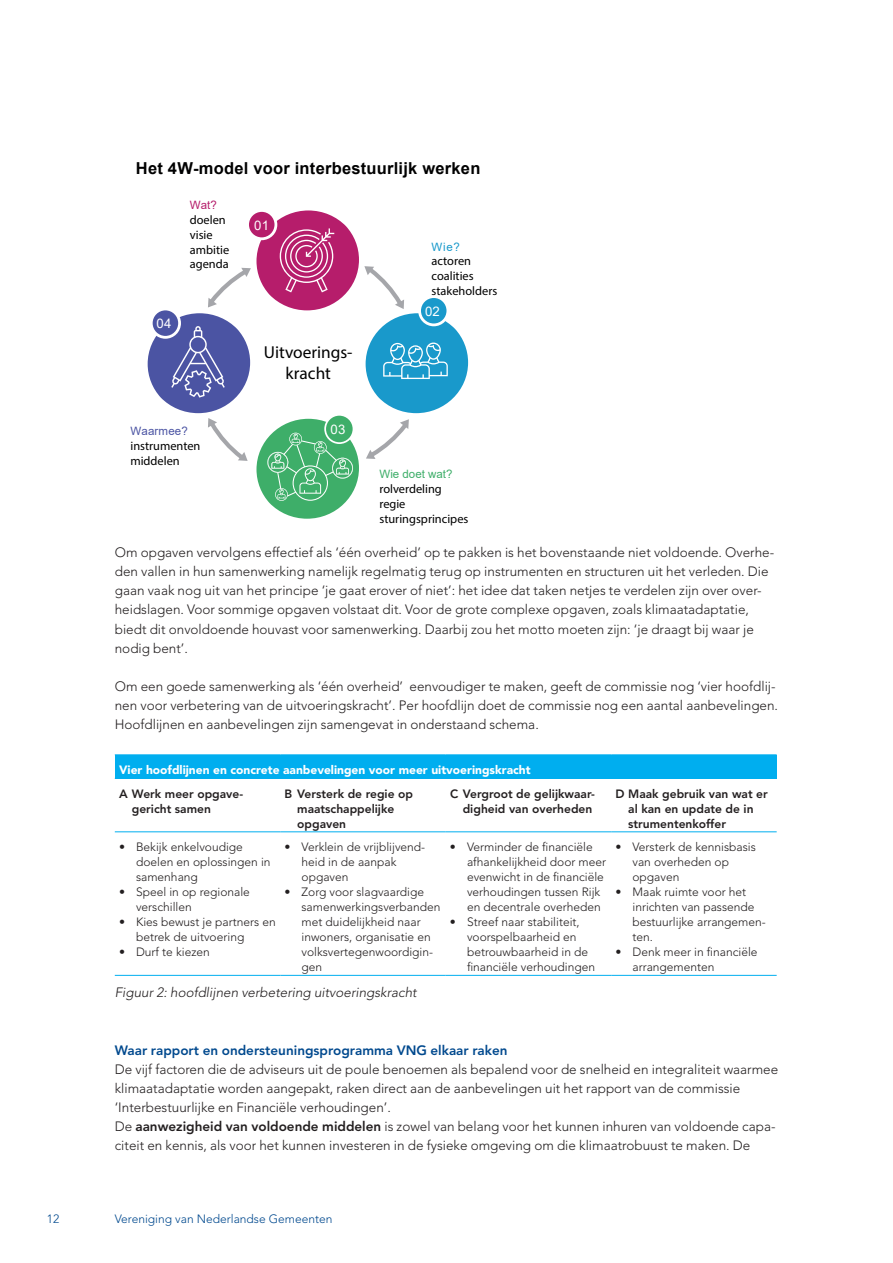
<style>
.page{position:relative;width:893px;height:1263px;background:#fff}
.page>*{position:absolute;margin:0;border:0;box-sizing:border-box;transform-origin:0 0}
.t1{font:17.4px/20.9px "Myriad Pro";color:#000001;text-align:center}
.t2{font:700 16.5px "Arial";letter-spacing:.015em;color:#000001}
.t3{font:300 13.5px/19.2px "Avenir LT Std";color:#231f20}
.t4{font:800 13.5px "Avenir LT Std";color:#01498e}
.t5{font:italic 300 13.5px "Avenir LT Std";color:#231f20}
.t6{font:13.2px "Arial";letter-spacing:.03em;color:#fff}
.t7{font:12.3px/14.9px "Myriad Pro";color:#000001}
.t8{font:300 12px/15px "Avenir LT Std";color:#231f20}
.t9{font:800 12px/15px "Avenir LT Std";color:#231f20}
.t10{font:900 12px "Avenir LT Std";color:#fff}
.t11{font:300 12px "Avenir LT Std";color:#01498e}
.t12{font:11.55px "Arial";color:#3eae69}
.t13{font:11.55px "Arial";letter-spacing:.015em;color:#4b54a3}
.t14{font:11.55px "Arial";color:#1999cb}
.t15{font:11.55px "Arial";color:#b61d6b}
.s1{font-weight:800}
</style>
<div class="page">
<svg style="left:148px;top:210px;width:320px;height:309px"></svg>
<div style="left:325px;top:415px;width:28px;height:28px;background:#3eae69;border-radius:50%"></div>
<div style="left:324px;top:414px;width:30px;height:30px;border:2px solid #fff;border-radius:50%"></div>
<div style="left:115px;top:755px;width:662px;height:23px;background:#00aeef"></div>
<hr style="left:115px;top:754px;width:165px;height:1px;background:#00aeef">
<hr style="left:280px;top:754px;width:166px;height:1px;background:#00aeef">
<hr style="left:446px;top:754px;width:165px;height:1px;background:#00aeef">
<hr style="left:611px;top:754px;width:166px;height:1px;background:#00aeef">
<hr style="left:115px;top:778px;width:165px;height:1px;background:#00aeef">
<hr style="left:280px;top:778px;width:166px;height:1px;background:#00aeef">
<hr style="left:446px;top:778px;width:165px;height:1px;background:#00aeef">
<hr style="left:611px;top:778px;width:166px;height:1px;background:#00aeef">
<hr style="left:115px;top:831px;width:165px;height:1px;background:#00aeef">
<hr style="left:280px;top:831px;width:166px;height:1px;background:#00aeef">
<hr style="left:446px;top:831px;width:165px;height:1px;background:#00aeef">
<hr style="left:611px;top:831px;width:166px;height:1px;background:#00aeef">
<hr style="left:115px;top:975px;width:165px;height:1px;background:#00aeef">
<hr style="left:280px;top:975px;width:166px;height:1px;background:#00aeef">
<hr style="left:446px;top:975px;width:165px;height:1px;background:#00aeef">
<hr style="left:611px;top:975px;width:166px;height:1px;background:#00aeef">
<p class="t2" style="left:136px;top:157px;width:346px">Het 4W-model voor interbestuurlijk werken</p>
<p class="t15" style="left:190px;top:197px;width:28px">Wat?</p>
<p class="t7" style="left:190px;top:212px;width:41px">doelen visie ambitie agenda</p>
<p class="t6" style="left:156px;top:315px;width:17px">04</p>
<p class="t13" style="left:130px;top:423px;width:59px">Waarmee?</p>
<p class="t7" style="left:130px;top:438px;width:72px">instrumenten middelen</p>
<p class="t6" style="left:254px;top:216px;width:17px">01</p>
<p class="t1" style="left:264px;top:341px;width:90px">Uitvoerings&shy;kracht</p>
<p class="t6" style="left:331px;top:420px;width:16px">03</p>
<p class="t14" style="left:432px;top:238px;width:30px">Wie?</p>
<p class="t7" style="left:432px;top:254px;width:67px">actoren coalities stakeholders</p>
<p class="t6" style="left:425px;top:302px;width:16px">02</p>
<p class="t12" style="left:379px;top:466px;width:75px">Wie doet wat?</p>
<p class="t7" style="left:379px;top:481px;width:90px">rolverdeling regie sturingsprincipes</p>
<p class="t3" style="left:115px;top:543px;width:661px">Om opgaven vervolgens effectief als ‘één overheid’ op te pakken is het bovenstaande niet voldoende. Overhe&shy;den vallen in hun samenwerking namelijk regelmatig terug op instrumenten en structuren uit het verleden. Die gaan vaak nog uit van het principe ‘je gaat erover of niet’: het idee dat taken netjes te verdelen zijn over over&shy;heidslagen. Voor sommige opgaven volstaat dit. Voor de grote complexe opgaven, zoals klimaatadaptatie, biedt dit onvoldoende houvast voor samenwerking. Daarbij zou het motto moeten zijn: ‘je draagt bij waar je nodig bent’.</p>
<p class="t3" style="left:115px;top:677px;width:665px">Om een goede samenwerking als ‘één overheid’ eenvoudiger te maken, geeft de commissie nog ‘vier hoofdlij&shy;nen voor verbetering van de uitvoeringskracht’. Per hoofdlijn doet de commissie nog een aantal aanbevelingen.<br>Hoofdlijnen en aanbevelingen zijn samengevat in onderstaand schema.</p>
<p class="t10" style="left:119px;top:763px;width:413px">Vier hoofdlijnen en concrete aanbevelingen voor meer uitvoeringskracht</p>
<p class="t9" style="left:132px;top:786px;width:113px;text-indent:-13px">A Werk meer opgave&shy;gericht samen</p>
<p class="t9" style="left:297px;top:786px;width:117px;text-indent:-13px">B Versterk de regie op maatschappelijke opgaven</p>
<p class="t9" style="left:450px;top:786px;width:146px;text-align:right">C Vergroot de gelijkwaar&shy;digheid van overheden</p>
<p class="t9" style="left:628px;top:786px;width:141px;text-indent:-13px">D Maak gebruik van wat er al kan en update de in strumentenkoffer</p>
<p class="t8" style="left:136px;top:839px;width:136px;text-indent:-17px">• Bekijk enkelvoudige doelen en oplossingen in samenhang</p>
<p class="t8" style="left:136px;top:884px;width:115px;text-indent:-17px">• Speel in op regionale verschillen</p>
<p class="t8" style="left:136px;top:914px;width:141px;text-indent:-17px">• Kies bewust je partners en betrek de uitvoering</p>
<p class="t8" style="left:119px;top:944px;width:92px">• Durf te kiezen</p>
<p class="t8" style="left:467px;top:839px;width:141px;text-indent:-17px">• Verminder de financiële afhankelijkheid door meer evenwicht in de financiële verhoudingen tussen Rijk en decentrale overheden</p>
<p class="t8" style="left:467px;top:914px;width:130px;text-indent:-17px">• Streef naar stabiliteit, voorspelbaarheid en betrouwbaarheid in de financiële verhoudingen</p>
<p class="t8" style="left:302px;top:839px;width:125px;text-indent:-17px">• Verklein de vrijblijvend&shy;heid in de aanpak opgaven</p>
<p class="t8" style="left:302px;top:884px;width:140px;text-indent:-17px">• Zorg voor slagvaardige samenwerkingsverbanden met duidelijkheid naar inwoners, organisatie en volksvertegenwoordigin&shy;gen</p>
<p class="t8" style="left:632px;top:839px;width:125px;text-indent:-17px">• Versterk de kennisbasis van overheden op opgaven</p>
<p class="t8" style="left:632px;top:884px;width:135px;text-indent:-17px">• Maak ruimte voor het inrichten van passende bestuurlijke arrangemen&shy;ten.</p>
<p class="t8" style="left:632px;top:944px;width:127px;text-indent:-17px">• Denk meer in financiële arrangementen</p>
<p class="t5" style="left:115px;top:985px;width:303px">Figuur 2: hoofdlijnen verbetering uitvoeringskracht</p>
<p class="t4" style="left:115px;top:1042px;width:394px">Waar rapport en ondersteuningsprogramma VNG elkaar raken</p>
<p class="t3" style="left:115px;top:1059px;width:665px">De vijf factoren die de adviseurs uit de poule benoemen als bepalend voor de snelheid en integraliteit waarmee klimaatadaptatie worden aangepakt, raken direct aan de aanbevelingen uit het rapport van de commissie ‘Interbestuurlijke en Financiële verhoudingen’.<br>De <span class="s1">aanwezigheid van voldoende middelen</span> is zowel van belang voor het kunnen inhuren van voldoende capa&shy;citeit en kennis, als voor het kunnen investeren in de fysieke omgeving om die klimaatrobuust te maken. De</p>
<p class="t11" style="left:47px;top:1211px;width:14px">12</p>
<p class="t11" style="left:115px;top:1211px;width:219px">Vereniging van Nederlandse Gemeenten</p>
</div>
